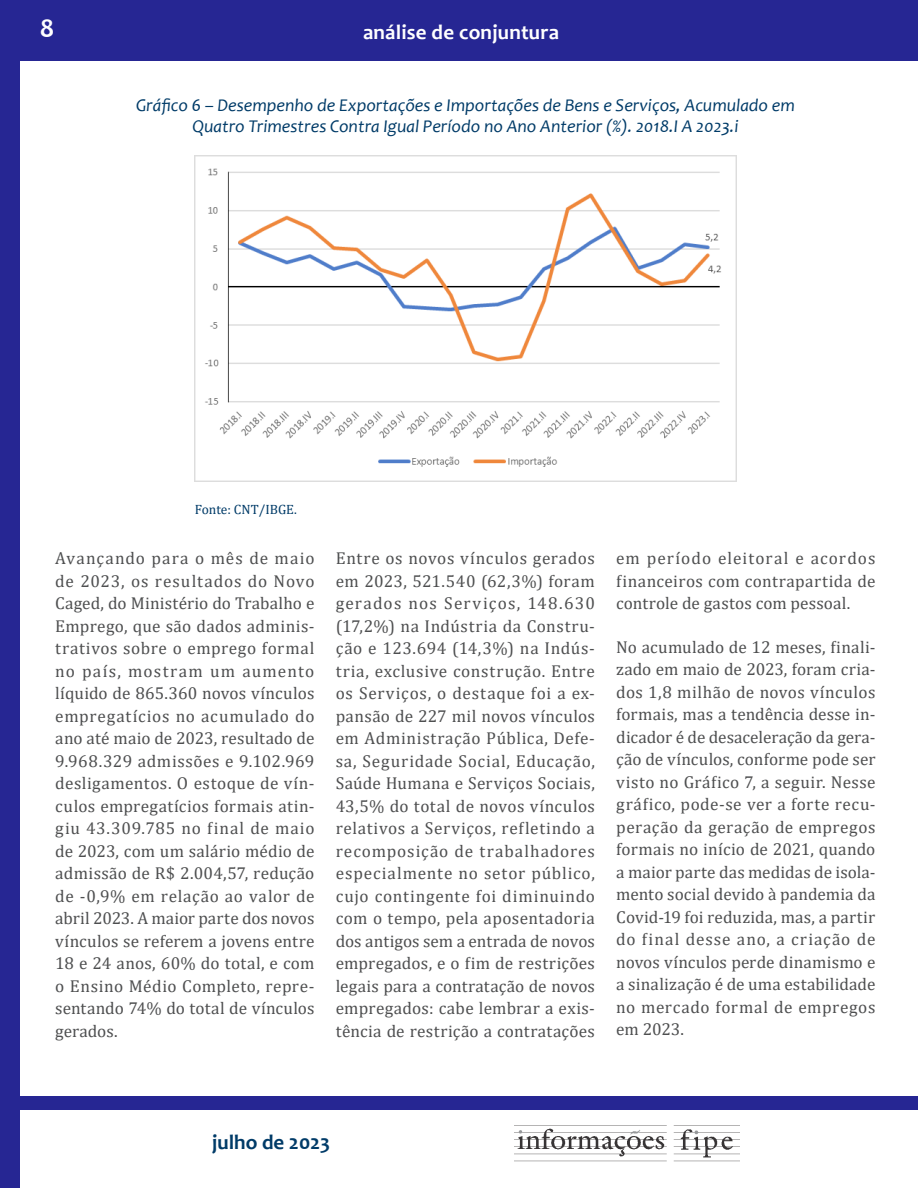
<style>
.page{position:relative;width:918px;height:1188px;background:#fff}
.page>*{position:absolute;margin:0;border:0;box-sizing:border-box;transform-origin:0 0}
.t1{font:700 27px "Candara";color:#fff}
.t2{font:700 21px "Candara";letter-spacing:.01em;color:#fff}
.t3{font:700 21px "Candara";color:#003b68}
.t4{font:italic 18px/21.6px "Candara";color:#003b68;text-align:center}
.t5{font:17.25px/22.5px "Cambria";letter-spacing:.015em;color:#4e4f50;text-align:justify}
.t6{font:13.5px "Cambria";color:#003b68}
</style>
<div class="page">
<div style="left:0;top:0;width:20px;height:1188px;background:#262693"></div>
<div style="left:0;top:0;width:918px;height:61px;background:#262693"></div>
<div style="left:15px;top:1097px;width:903px;height:13px;background:#262693"></div>
<img style="left:514px;top:1125px;width:225px;height:37px">
<img style="left:195px;top:156px;width:541px;height:325px">
<h1 class="t1" style="left:40px;top:12px;width:16px">8</h1>
<p class="t2" style="left:363px;top:19px;width:198px">análise de conjuntura</p>
<p class="t4" style="left:136px;top:94px;width:660px">Gráfico 6 – Desempenho de Exportações e Importações de Bens e Serviços, Acumulado em<br>Quatro Trimestres Contra Igual Período no Ano Anterior (%). 2018.I A 2023.i</p>
<p class="t6" style="left:195px;top:501px;width:103px">Fonte: CNT/IBGE.</p>
<p class="t5" style="left:55px;top:547px;width:261px">Avançando para o mês de maio de 2023, os resultados do Novo Caged, do Ministério do Trabalho e Emprego, que são dados adminis&shy;trativos sobre o emprego formal no país, mostram um aumento líquido de 865.360 novos vínculos empregatícios no acumulado do ano até maio de 2023, resultado de 9.968.329 admissões e 9.102.969 desligamentos. O estoque de vín&shy;culos empregatícios formais atin&shy;giu 43.309.785 no final de maio de 2023, com um salário médio de admissão de R$ 2.004,57, redução de -0,9% em relação ao valor de abril 2023. A maior parte dos novos vínculos se referem a jovens entre 18 e 24 anos, 60% do total, e com o Ensino Médio Completo, repre&shy;sentando 74% do total de vínculos gerados.</p>
<p class="t5" style="left:336px;top:547px;width:261px">Entre os novos vínculos gerados em 2023, 521.540 (62,3%) foram gerados nos Serviços, 148.630 (17,2%) na Indústria da Constru&shy;ção e 123.694 (14,3%) na Indús&shy;tria, exclusive construção. Entre os Serviços, o destaque foi a ex&shy;pansão de 227 mil novos vínculos em Administração Pública, Defe&shy;sa, Seguridade Social, Educação, Saúde Humana e Serviços Sociais, 43,5% do total de novos vínculos relativos a Serviços, refletindo a recomposição de trabalhadores especialmente no setor público, cujo contingente foi diminuindo com o tempo, pela aposentadoria dos antigos sem a entrada de novos empregados, e o fim de restrições legais para a contratação de novos empregados: cabe lembrar a exis&shy;tência de restrição a contratações</p>
<p class="t5" style="left:616px;top:547px;width:261px">em período eleitoral e acordos financeiros com contrapartida de controle de gastos com pessoal.</p>
<p class="t5" style="left:616px;top:636px;width:261px">No acumulado de 12 meses, finali&shy;zado em maio de 2023, foram cria&shy;dos 1,8 milhão de novos vínculos formais, mas a tendência desse in&shy;dicador é de desaceleração da gera&shy;ção de vínculos, conforme pode ser visto no Gráfico 7, a seguir. Nesse gráfico, pode-se ver a forte recu&shy;peração da geração de empregos formais no início de 2021, quando a maior parte das medidas de isola&shy;mento social devido à pandemia da Covid-19 foi reduzida, mas, a partir do final desse ano, a criação de novos vínculos perde dinamismo e a sinalização é de uma estabilidade no mercado formal de empregos em 2023.</p>
<p class="t3" style="left:212px;top:1129px;width:119px">julho de 2023</p>
</div>
